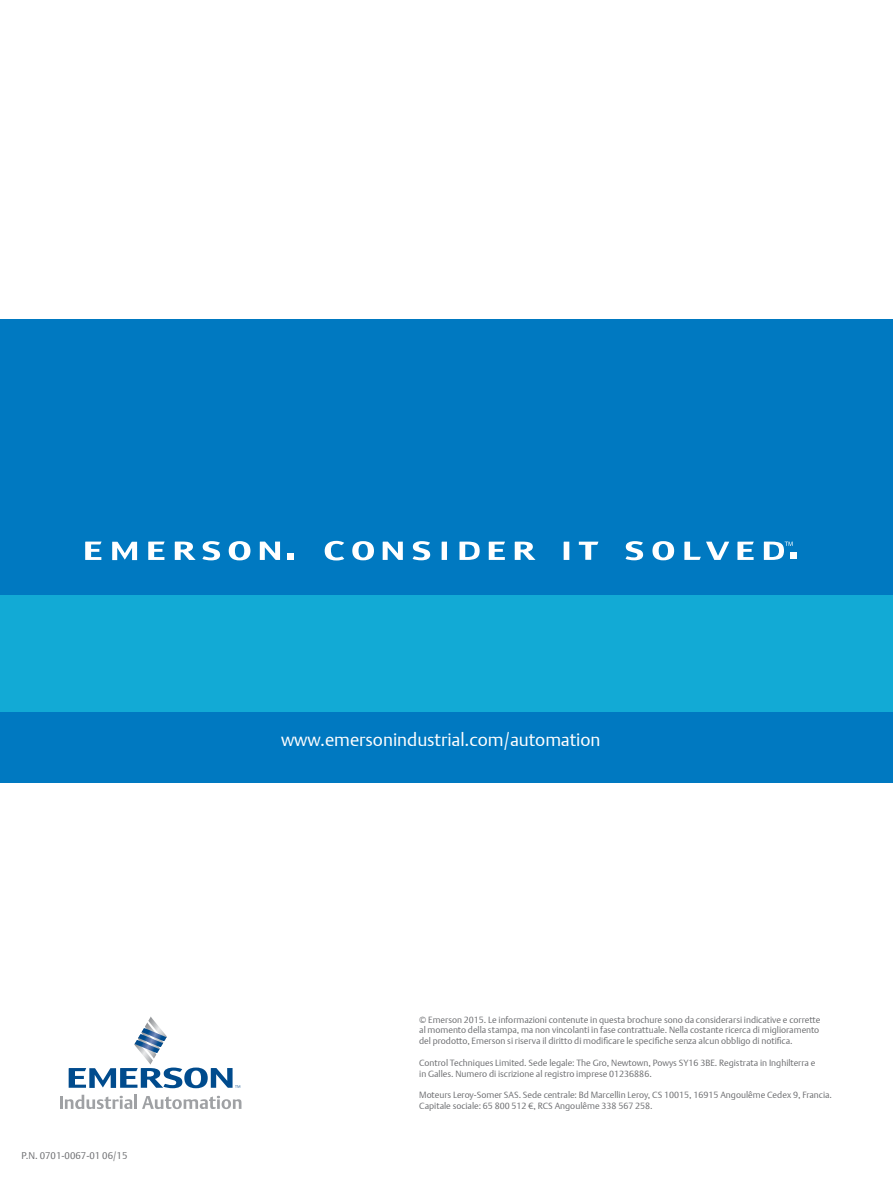
<style>
.page{position:relative;width:893px;height:1191px;background:#fff}
.page>*{position:absolute;margin:0;border:0;box-sizing:border-box;transform-origin:0 0}
.t1{font:18px "DTL Argo T Light";color:#fff}
.t2{font:9.75px "DTL Argo T Light";color:#6d6e71}
.t3{font:9px/10.8px "DTL Argo T Light";color:#6d6e71}
</style>
<div class="page">
<svg style="left:69px;top:1016px;width:171px;height:72px"></svg>
<svg style="left:60px;top:1094px;width:181px;height:15px"></svg>
<div style="left:0;top:319px;width:893px;height:463px;background:#0079c1"></div>
<div style="left:0;top:595px;width:893px;height:117px;background:#12aad5"></div>
<svg style="left:175px;top:541px;width:21px;height:19px"></svg>
<svg style="left:229px;top:541px;width:21px;height:19px"></svg>
<svg style="left:148px;top:541px;width:17px;height:19px"></svg>
<svg style="left:85px;top:541px;width:17px;height:19px"></svg>
<svg style="left:112px;top:542px;width:25px;height:18px"></svg>
<svg style="left:202px;top:541px;width:18px;height:19px"></svg>
<svg style="left:260px;top:541px;width:20px;height:19px"></svg>
<svg style="left:515px;top:541px;width:20px;height:19px"></svg>
<svg style="left:352px;top:541px;width:22px;height:19px"></svg>
<svg style="left:652px;top:541px;width:22px;height:19px"></svg>
<svg style="left:489px;top:541px;width:16px;height:19px"></svg>
<svg style="left:737px;top:541px;width:17px;height:19px"></svg>
<svg style="left:383px;top:541px;width:20px;height:19px"></svg>
<svg style="left:413px;top:541px;width:17px;height:19px"></svg>
<svg style="left:625px;top:541px;width:18px;height:19px"></svg>
<svg style="left:442px;top:541px;width:5px;height:19px"></svg>
<svg style="left:564px;top:541px;width:5px;height:19px"></svg>
<svg style="left:579px;top:541px;width:19px;height:19px"></svg>
<svg style="left:684px;top:541px;width:45px;height:19px"></svg>
<svg style="left:459px;top:541px;width:21px;height:19px"></svg>
<svg style="left:325px;top:541px;width:19px;height:19px"></svg>
<svg style="left:764px;top:541px;width:29px;height:19px"></svg>
<div style="left:288px;top:553px;width:6px;height:7px;background:#fff"></div>
<div style="left:790px;top:552px;width:6px;height:7px;background:#fff"></div>
<p class="t2" style="left:22px;top:1149px;width:107px">P.N. 0701-0067-01 06/15</p>
<h1 class="t1" style="left:281px;top:728px;width:321px">www.emersonindustrial.com/automation</h1>
<p class="t3" style="left:419px;top:1014px;width:403px">© Emerson 2015. Le informazioni contenute in questa brochure sono da considerarsi indicative e corrette al momento della stampa, ma non vincolanti in fase contrattuale. Nella costante ricerca di miglioramento del prodotto, Emerson si riserva il diritto di modificare le specifiche senza alcun obbligo di notifica.</p>
<p class="t3" style="left:419px;top:1057px;width:398px">Control Techniques Limited. Sede legale: The Gro, Newtown, Powys SY16 3BE. Registrata in Inghilterra e in Galles. Numero di iscrizione al registro imprese 01236886.</p>
<p class="t3" style="left:419px;top:1089px;width:414px">Moteurs Leroy-Somer SAS. Sede centrale: Bd Marcellin Leroy, CS 10015, 16915 Angoulême Cedex 9, Francia.<br>Capitale sociale: 65 800 512 €, RCS Angoulême 338 567 258.</p>
</div>
